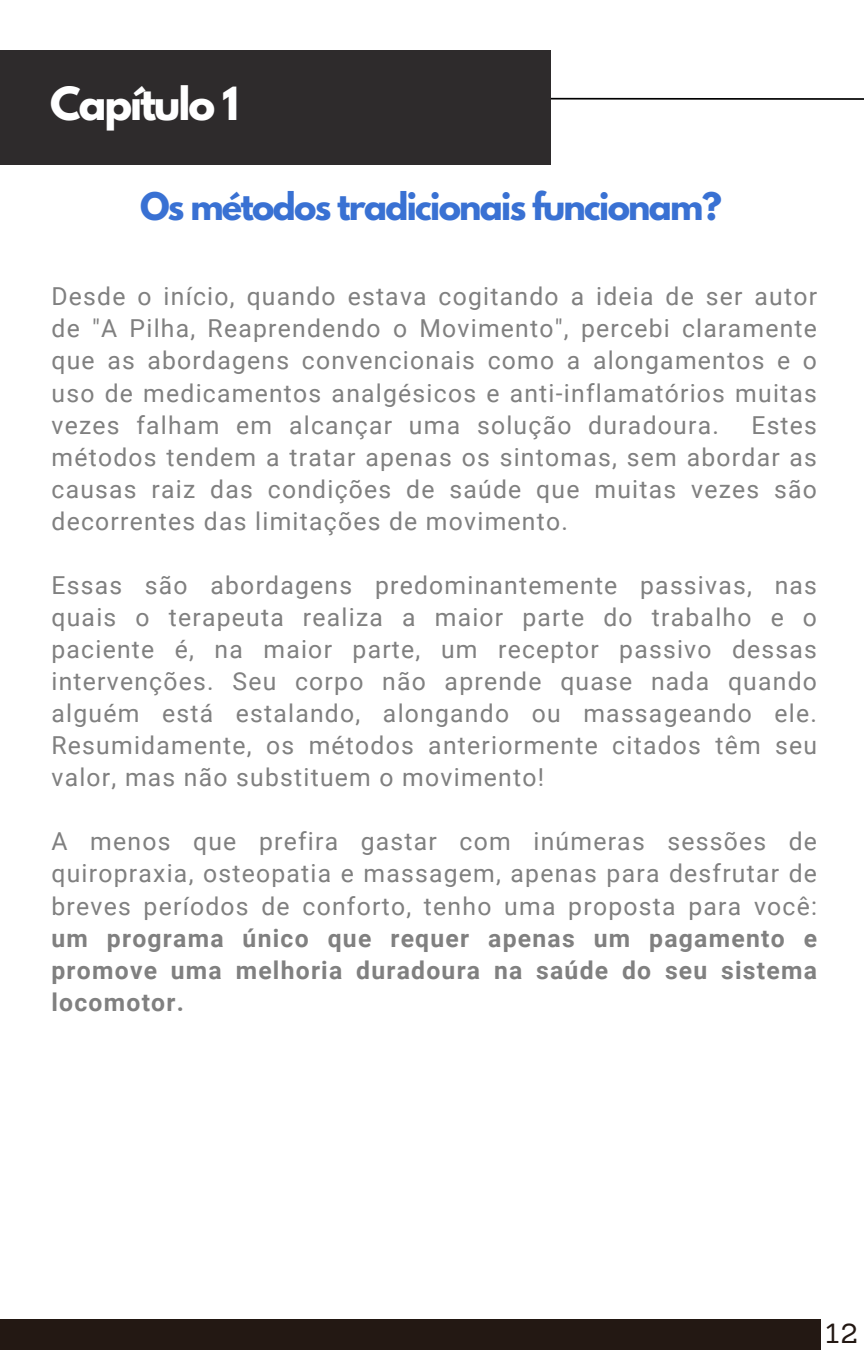
<style>
.page{position:relative;width:864px;height:1350px;background:#fff}
.page>*{position:absolute;margin:0;border:0;box-sizing:border-box;transform-origin:0 0}
.t1{font:700 40.5px "League Spartan";letter-spacing:-.05em;color:#fff}
.t2{font:700 33.75px "League Spartan";letter-spacing:-.05em;color:#3971d3}
.t3{font:27px "Sanchez";color:#231813}
.t4{font:24.75px/31.9px "Roboto";letter-spacing:.05em;color:#808080;text-align:justify}
.t5{font:700 24.75px/31.9px "Roboto";letter-spacing:.05em;color:#808080;text-align:justify}
</style>
<div class="page">
<svg style="left:551px;top:97px;width:313px;height:3px"></svg>
<div style="left:0;top:50px;width:551px;height:114px;background:#2e2b2c"></div>
<div style="left:0;top:1319px;width:821px;height:31px;background:#231813"></div>
<h1 class="t1" style="left:50px;top:84px;width:190px">Capítulo 1</h1>
<h2 class="t2" style="left:140px;top:190px;width:583px">Os métodos tradicionais funcionam?</h2>
<p class="t4" style="left:51px;top:281px;width:767px">Desde o início, quando estava cogitando a ideia de ser autor de "A Pilha, Reaprendendo o Movimento", percebi claramente que as abordagens convencionais como a alongamentos e o uso de medicamentos analgésicos e anti-inflamatórios muitas vezes falham em alcançar uma solução duradoura.</p>
<p class="t4" style="left:51px;top:409px;width:767px;text-indent:700px">Estes métodos tendem a tratar apenas os sintomas, sem abordar as causas raiz das condições de saúde que muitas vezes são decorrentes das limitações de movimento.</p>
<p class="t4" style="left:51px;top:569px;width:767px">Essas são abordagens predominantemente passivas, nas quais o terapeuta realiza a maior parte do trabalho e o paciente é, na maior parte, um receptor passivo dessas intervenções. Seu corpo não aprende quase nada quando alguém está estalando, alongando ou massageando ele.<br>Resumidamente, os métodos anteriormente citados têm seu valor, mas não substituem o movimento!</p>
<p class="t4" style="left:51px;top:826px;width:767px">A menos que prefira gastar com inúmeras sessões de quiropraxia, osteopatia e massagem, apenas para desfrutar de breves períodos de conforto, tenho uma proposta para você:</p>
<p class="t5" style="left:51px;top:922px;width:767px">um programa único que requer apenas um pagamento e promove uma melhoria duradoura na saúde do seu sistema locomotor.</p>
<p class="t3" style="left:826px;top:1316px;width:33px">12</p>
</div>
